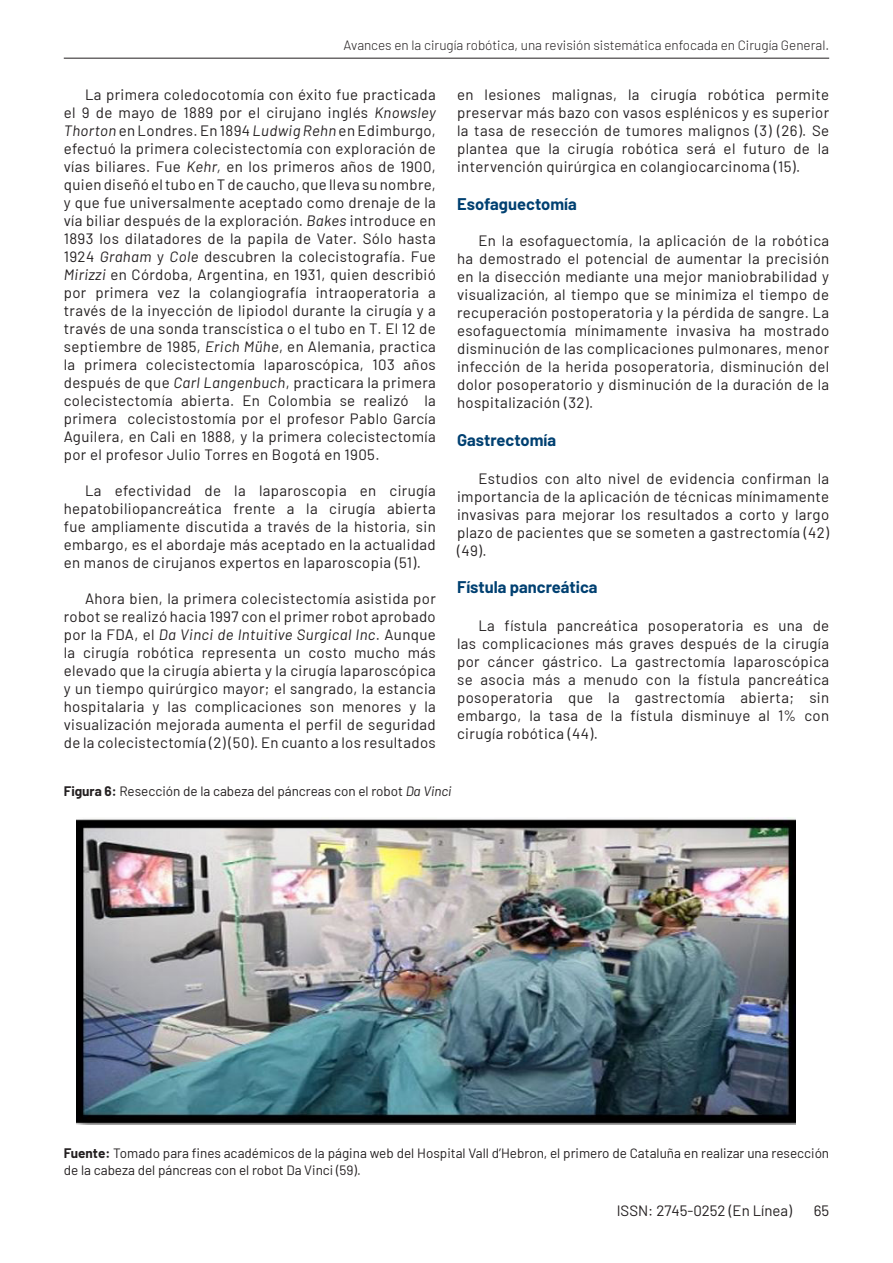
<style>
.page{position:relative;width:893px;height:1263px;background:#fff}
.page>*{position:absolute;margin:0;border:0;box-sizing:border-box;transform-origin:0 0}
.Titulo_primer_nivel{font:700 16.5px "Barlow";color:#004071}
.BODY{font:15px/18px "Barlow";letter-spacing:.025em;color:#231f20;text-align:justify}
.BODY-2{font:15px "Barlow";color:#231f20}
.Fuente{font:13.5px/16.2px "Barlow";color:#231f20}
.t1{font:300 13.5px "Barlow";color:#231f20}
.Titulo_de_Figuras{font:13.5px "Barlow";color:#231f20}
.s1{font-style:italic}
.s2{font-weight:700}
</style>
<div class="page">
<hr style="left:64px;top:58px;width:765px;height:1px;background:#231f20">
<img style="left:77px;top:817px;width:718px;height:308px">
<p class="t1" style="left:343px;top:36px;width:487px">Avances en la cirugía robótica, una revisión sistemática enfocada en Cirugía General.</p>
<p class="BODY" style="left:64px;top:84px;width:374px;text-indent:21px">La primera coledocotomía con éxito fue practicada el 9 de mayo de 1889 por el cirujano inglés <span class="s1">Knowsley Thorton</span> en Londres. En 1894 <span class="s1">Ludwig Rehn</span> en Edimburgo, efectuó la primera colecistectomía con exploración de vías biliares. Fue <span class="s1">Kehr,</span> en los primeros años de 1900, quien diseñó el tubo en T de caucho, que lleva su nombre, y que fue universalmente aceptado como drenaje de la vía biliar después de la exploración. <span class="s1">Bakes</span> introduce en 1893 los dilatadores de la papila de Vater. Sólo hasta 1924 <span class="s1">Graham</span> y <span class="s1">Cole</span> descubren la colecistografía. Fue <span class="s1">Mirizzi</span> en Córdoba, Argentina, en 1931, quien describió por primera vez la colangiografía intraoperatoria a través de la inyección de lipiodol durante la cirugía y a través de una sonda transcística o el tubo en T. El 12 de septiembre de 1985, <span class="s1">Erich Mühe</span>, en Alemania, practica la primera colecistectomía laparoscópica, 103 años después de que <span class="s1">Carl Langenbuch</span>, practicara la primera colecistectomía abierta. En Colombia se realizó la primera colecistostomía por el profesor Pablo García Aguilera, en Cali en 1888, y la primera colecistectomía por el profesor Julio Torres en Bogotá en 1905.</p>
<p class="BODY" style="left:64px;top:480px;width:374px;text-indent:21px">La efectividad de la laparoscopia en cirugía hepatobiliopancreática frente a la cirugía abierta fue ampliamente discutida a través de la historia, sin embargo, es el abordaje más aceptado en la actualidad en manos de cirujanos expertos en laparoscopia (51).</p>
<p class="BODY" style="left:64px;top:588px;width:374px;text-indent:21px">Ahora bien, la primera colecistectomía asistida por robot se realizó hacia 1997 con el primer robot aprobado por la FDA, el <span class="s1">Da Vinci de Intuitive Surgical Inc</span>. Aunque la cirugía robótica representa un costo mucho más elevado que la cirugía abierta y la cirugía laparoscópica y un tiempo quirúrgico mayor; el sangrado, la estancia hospitalaria y las complicaciones son menores y la visualización mejorada aumenta el perfil de seguridad de la colecistectomía (2) (50). En cuanto a los resultados</p>
<p class="Titulo_de_Figuras" style="left:64px;top:781px;width:389px"><span class="s2">Figura 6:</span> Resección de la cabeza del páncreas con el robot <span class="s1">Da Vinci</span></p>
<p class="BODY" style="left:457px;top:84px;width:374px">en lesiones malignas, la cirugía robótica permite preservar más bazo con vasos esplénicos y es superior la tasa de resección de tumores malignos (3) (26). Se plantea que la cirugía robótica será el futuro de la intervención quirúrgica en colangiocarcinoma (15).</p>
<p class="Titulo_primer_nivel" style="left:457px;top:192px;width:121px">Esofaguectomía</p>
<p class="BODY" style="left:457px;top:230px;width:374px;text-indent:21px">En la esofaguectomía, la aplicación de la robótica ha demostrado el potencial de aumentar la precisión en la disección mediante una mejor maniobrabilidad y visualización, al tiempo que se minimiza el tiempo de recuperación postoperatoria y la pérdida de sangre. La esofaguectomía mínimamente invasiva ha mostrado disminución de las complicaciones pulmonares, menor infección de la herida posoperatoria, disminución del dolor posoperatorio y disminución de la duración de la hospitalización (32).</p>
<p class="Titulo_primer_nivel" style="left:457px;top:427px;width:101px">Gastrectomía</p>
<p class="BODY" style="left:457px;top:468px;width:374px;text-indent:21px">Estudios con alto nivel de evidencia confirman la importancia de la aplicación de técnicas mínimamente invasivas para mejorar los resultados a corto y largo plazo de pacientes que se someten a gastrectomía (42) (49).</p>
<p class="Titulo_primer_nivel" style="left:457px;top:575px;width:142px">Fístula pancreática</p>
<p class="BODY" style="left:457px;top:615px;width:374px;text-indent:21px">La fístula pancreática posoperatoria es una de las complicaciones más graves después de la cirugía por cáncer gástrico. La gastrectomía laparoscópica se asocia más a menudo con la fístula pancreática posoperatoria que la gastrectomía abierta; sin embargo, la tasa de la fístula disminuye al 1% con cirugía robótica (44).</p>
<p class="Fuente" style="left:64px;top:1144px;width:767px"><span class="s2">Fuente:</span> Tomado para fines académicos de la página web del Hospital Vall d’Hebron, el primero de Cataluña en realizar una resección de la cabeza del páncreas con el robot Da Vinci (59).</p>
<p class="BODY-2" style="left:617px;top:1200px;width:177px">ISSN: 2745-0252 (En Línea)</p>
<p class="BODY" style="left:814px;top:1200px;width:17px">65</p>
</div>
